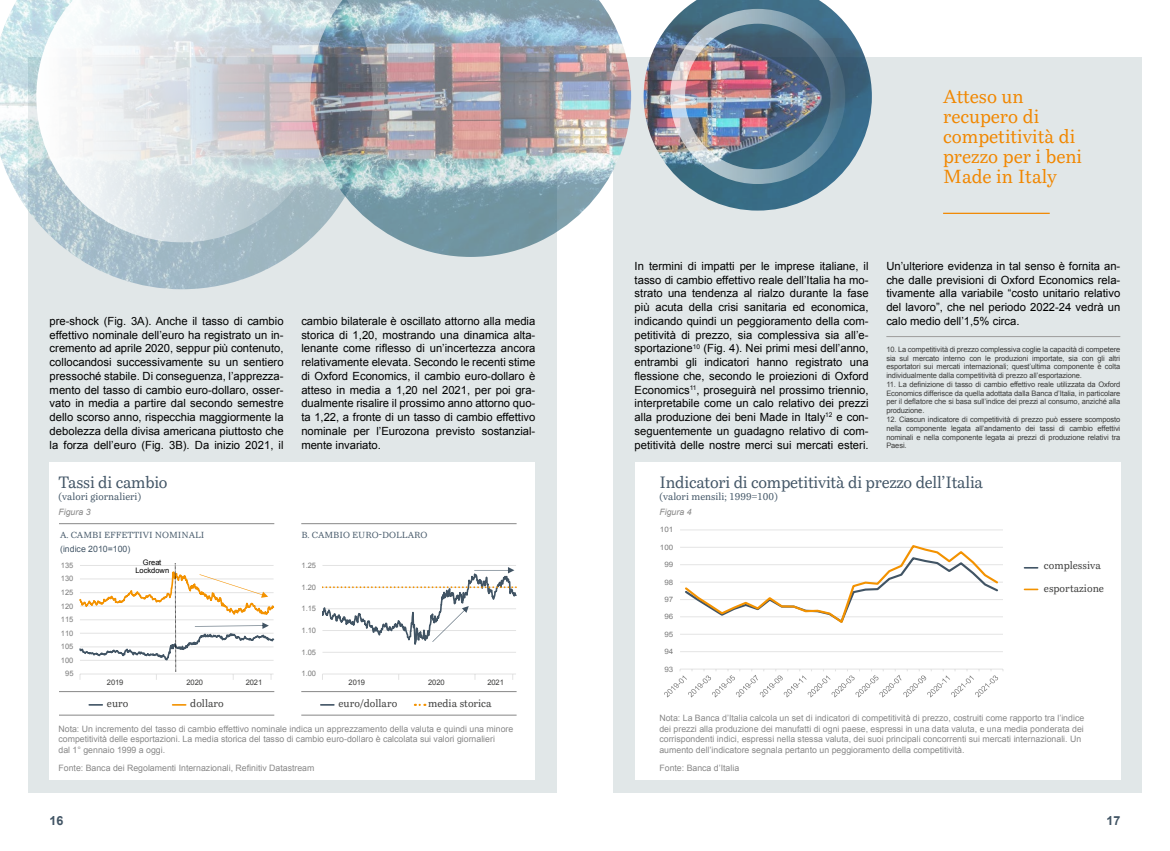
<style>
.page{position:relative;width:1170px;height:851px;background:#fff}
.page>*{position:absolute;margin:0;border:0;box-sizing:border-box;transform-origin:0 0}
.t1{font:18.75px/20px "Bressay";color:#f18700}
.t2{font:16.25px "Bressay";letter-spacing:-.015em;color:#425566}
.t3{font:700 12.5px "Arial";color:#415464}
.t4{font:11.25px/13.8px "Arial";color:#000;text-align:justify}
.t5{font:10.5px "Bressay";color:#3c3c3b}
.t6{font:10px "Bressay";color:#425566}
.t7{font:8.75px/10.6px "Arial";color:#878787}
.t8{font:8.75px "Bressay";color:#425566}
.t9{font:8.75px "Arial";color:#425566}
.t10{font:italic 8.75px "Arial";color:#878787}
.t11{font:7.62px "Arial";letter-spacing:-.01em;color:#3c3c3b}
.t12{font:7.5px/8.8px "Arial";letter-spacing:-.015em;color:#3c3c3b;text-align:justify}
.t13{font:7.5px "Arial";color:#7b7b7b}
.t14{font:7.5px/8.6px "Arial";color:#000;text-align:center}
.t15{font:7.5px "Arial";color:#7b7b7b;scale:1.08 1}
.t16{font:7.38px "Arial";color:#7b7b7b;scale:1.08 1}
</style>
<div class="page">
<div style="left:613px;top:57px;width:528px;height:735px;background:#e1e7e8"></div>
<div style="left:28px;top:57px;width:528px;height:735px;background:#e1e7e8"></div>
<img style="left:0;top:0;width:307px;height:289px">
<img style="left:327px;top:0;width:304px;height:257px">
<img style="left:643px;top:0;width:228px;height:210px">
<svg style="left:36px;top:0;width:291px;height:242px"></svg>
<div style="left:670px;top:9px;width:175px;height:175px;border:15px solid #fff;border-radius:50%"></div>
<hr style="left:943px;top:213px;width:106px;height:1px;background:#f18700">
<div style="left:634px;top:462px;width:486px;height:318px;background:#fff"></div>
<hr style="left:886px;top:336px;width:234px;height:1px;background:#9d9d9c">
<div style="left:50px;top:462px;width:485px;height:318px;background:#fff"></div>
<hr style="left:322px;top:673px;width:194px;height:1px;background:#e3e3e3">
<svg style="left:322px;top:565px;width:195px;height:88px"></svg>
<svg style="left:80px;top:563px;width:194px;height:116px"></svg>
<svg style="left:321px;top:704px;width:13px;height:1px"></svg>
<svg style="left:89px;top:704px;width:13px;height:1px"></svg>
<svg style="left:173px;top:704px;width:13px;height:1px"></svg>
<hr style="left:59px;top:523px;width:215px;height:1px;background:#878787">
<hr style="left:59px;top:714px;width:215px;height:1px;background:#878787">
<hr style="left:59px;top:691px;width:215px;height:1px;background:#878787">
<hr style="left:301px;top:523px;width:215px;height:1px;background:#878787">
<hr style="left:301px;top:714px;width:215px;height:1px;background:#878787">
<hr style="left:301px;top:691px;width:215px;height:1px;background:#878787">
<svg style="left:1024px;top:567px;width:13px;height:1px"></svg>
<svg style="left:1024px;top:588px;width:13px;height:2px"></svg>
<hr style="left:680px;top:529px;width:322px;height:1px;background:#e3e3e3">
<hr style="left:680px;top:547px;width:322px;height:1px;background:#e3e3e3">
<hr style="left:680px;top:564px;width:322px;height:1px;background:#e3e3e3">
<hr style="left:680px;top:581px;width:322px;height:1px;background:#e3e3e3">
<hr style="left:680px;top:599px;width:322px;height:1px;background:#e3e3e3">
<hr style="left:680px;top:616px;width:322px;height:1px;background:#e3e3e3">
<hr style="left:680px;top:633px;width:322px;height:1px;background:#e3e3e3">
<hr style="left:680px;top:651px;width:322px;height:1px;background:#e3e3e3">
<hr style="left:680px;top:668px;width:322px;height:1px;background:#e3e3e3">
<svg style="left:682px;top:545px;width:318px;height:78px"></svg>
<svg style="left:664px;top:669px;width:339px;height:28px"></svg>
<p class="t4" style="left:50px;top:314px;width:235px">pre-shock (Fig. 3A). Anche il tasso di cambio effettivo nominale dell’euro ha registrato un in&shy;cremento ad aprile 2020, seppur più contenuto, collocandosi successivamente su un sentiero pressoché stabile. Di conseguenza, l’apprezza&shy;mento del tasso di cambio euro-dollaro, osser&shy;vato in media a partire dal secondo semestre dello scorso anno, rispecchia maggiormente la debolezza della divisa americana piuttosto che la forza dell’euro (Fig. 3B). Da inizio 2021, il</p>
<p class="t4" style="left:301px;top:314px;width:235px">cambio bilaterale è oscillato attorno alla media storica di 1,20, mostrando una dinamica alta&shy;lenante come riflesso di un’incertezza ancora relativamente elevata. Secondo le recenti stime di Oxford Economics, il cambio euro-dollaro è atteso in media a 1,20 nel 2021, per poi gra&shy;dualmente risalire il prossimo anno attorno quo&shy;ta 1,22, a fronte di un tasso di cambio effettivo nominale per l’Eurozona previsto sostanzial&shy;mente invariato.</p>
<p class="t2" style="left:58px;top:471px;width:111px">Tassi di cambio</p>
<p class="t6" style="left:58px;top:490px;width:84px">(valori giornalieri)</p>
<p class="t10" style="left:58px;top:506px;width:34px">Figura 3</p>
<p class="t8" style="left:60px;top:529px;width:146px">A. CAMBI EFFETTIVI NOMINALI</p>
<p class="t9" style="left:60px;top:543px;width:72px">(indice 2010=100)</p>
<p class="t13" style="left:61px;top:560px;width:14px">135</p>
<p class="t14" style="left:135px;top:557px;width:35px">Great<br>Lockdown</p>
<p class="t13" style="left:61px;top:573px;width:14px">130</p>
<p class="t13" style="left:61px;top:587px;width:14px">125</p>
<p class="t13" style="left:61px;top:601px;width:14px">120</p>
<p class="t13" style="left:61px;top:614px;width:14px">115</p>
<p class="t13" style="left:61px;top:628px;width:14px">110</p>
<p class="t13" style="left:61px;top:641px;width:14px">105</p>
<p class="t13" style="left:61px;top:655px;width:14px">100</p>
<p class="t13" style="left:65px;top:668px;width:10px">95</p>
<p class="t8" style="left:301px;top:529px;width:128px">B. CAMBIO EURO-DOLLARO</p>
<p class="t13" style="left:301px;top:560px;width:16px">1.25</p>
<p class="t13" style="left:301px;top:582px;width:16px">1.20</p>
<p class="t13" style="left:301px;top:603px;width:16px">1.15</p>
<p class="t13" style="left:301px;top:625px;width:16px">1.10</p>
<p class="t13" style="left:301px;top:647px;width:16px">1.05</p>
<p class="t13" style="left:301px;top:668px;width:16px">1.00</p>
<p class="t11" style="left:107px;top:677px;width:18px">2019</p>
<p class="t11" style="left:186px;top:677px;width:18px">2020</p>
<p class="t11" style="left:246px;top:677px;width:18px">2021</p>
<p class="t11" style="left:348px;top:677px;width:18px">2019</p>
<p class="t11" style="left:428px;top:677px;width:18px">2020</p>
<p class="t11" style="left:487px;top:677px;width:18px">2021</p>
<p class="t5" style="left:107px;top:696px;width:23px">euro</p>
<p class="t5" style="left:190px;top:696px;width:35px">dollaro</p>
<p class="t5" style="left:338px;top:696px;width:60px">euro/dollaro</p>
<p class="t5" style="left:428px;top:696px;width:65px">media storica</p>
<p class="t7" style="left:58px;top:723px;width:456px">Nota: Un incremento del tasso di cambio effettivo nominale indica un apprezzamento della valuta e quindi una minore competitività delle esportazioni. La media storica del tasso di cambio euro-dollaro è calcolata sui valori giornalieri<br>dal 1° gennaio 1999 a oggi.</p>
<p class="t7" style="left:58px;top:762px;width:257px">Fonte: Banca dei Regolamenti Internazionali, Refinitiv Datastream</p>
<p class="t1" style="left:943px;top:87px;width:141px">Atteso un recupero di competitività di prezzo per i beni<br>Made in Italy</p>
<p class="t4" style="left:634px;top:259px;width:235px">In termini di impatti per le imprese italiane, il tasso di cambio effettivo reale dell’Italia ha mo&shy;strato una tendenza al rialzo durante la fase più acuta della crisi sanitaria ed economica, indicando quindi un peggioramento della com&shy;petitività di prezzo, sia complessiva sia all’e&shy;sportazione<sup>10</sup> (Fig. 4). Nei primi mesi dell’anno, entrambi gli indicatori hanno registrato una flessione che, secondo le proiezioni di Oxford Economics<sup>11</sup>, proseguirà nel prossimo triennio, interpretabile come un calo relativo dei prezzi alla produzione dei beni Made in Italy<sup>12</sup> e con&shy;seguentemente un guadagno relativo di com&shy;petitività delle nostre merci sui mercati esteri.</p>
<p class="t4" style="left:886px;top:259px;width:235px">Un’ulteriore evidenza in tal senso è fornita an&shy;che dalle previsioni di Oxford Economics rela&shy;tivamente alla variabile “costo unitario relativo del lavoro”, che nel periodo 2022-24 vedrà un calo medio dell’1,5% circa.</p>
<p class="t12" style="left:886px;top:345px;width:235px">10. La competitività di prezzo complessiva coglie la capacità di competere sia sul mercato interno con le produzioni importate, sia con gli altri esportatori sui mercati internazionali; quest’ultima componente è colta individualmente dalla competitività di prezzo all’esportazione.</p>
<p class="t12" style="left:886px;top:380px;width:235px">11. La definizione di tasso di cambio effettivo reale utilizzata da Oxford Economics differisce da quella adottata dalla Banca d’Italia, in particolare per il deflatore che si basa sull’indice dei prezzi al consumo, anziché alla produzione.</p>
<p class="t12" style="left:886px;top:415px;width:235px">12. Ciascun indicatore di competitività di prezzo può essere scomposto nella componente legata all’andamento dei tassi di cambio effettivi nominali e nella componente legata ai prezzi di produzione relativi tra Paesi.</p>
<p class="t2" style="left:659px;top:471px;width:325px">Indicatori di competitività di prezzo dell’Italia</p>
<p class="t6" style="left:659px;top:490px;width:120px">(valori mensili; 1999=100)</p>
<p class="t10" style="left:659px;top:506px;width:34px">Figura 4</p>
<p class="t16" style="left:659px;top:525px;width:14px">101</p>
<p class="t16" style="left:659px;top:542px;width:14px">100</p>
<p class="t16" style="left:664px;top:559px;width:10px">99</p>
<p class="t16" style="left:664px;top:577px;width:10px">98</p>
<p class="t16" style="left:664px;top:594px;width:10px">97</p>
<p class="t16" style="left:664px;top:611px;width:10px">96</p>
<p class="t16" style="left:664px;top:629px;width:10px">95</p>
<p class="t16" style="left:664px;top:646px;width:10px">94</p>
<p class="t15" style="left:664px;top:663px;width:10px">93</p>
<p class="t5" style="left:1043px;top:559px;width:58px">complessiva</p>
<p class="t5" style="left:1043px;top:582px;width:62px">esportazione</p>
<p class="t7" style="left:659px;top:712px;width:426px">Nota: La Banca d’Italia calcola un set di indicatori di competitività di prezzo, costruiti come rapporto tra l’indice dei prezzi alla produzione dei manufatti di ogni paese, espressi in una data valuta, e una media ponderata dei corrispondenti indici, espressi nella stessa valuta, dei suoi principali concorrenti sui mercati internazionali. Un aumento dell’indicatore segnala pertanto un peggioramento della competitività.</p>
<p class="t7" style="left:659px;top:762px;width:81px">Fonte: Banca d’Italia</p>
<p class="t3" style="left:50px;top:811px;width:15px">16</p>
<p class="t3" style="left:1106px;top:811px;width:15px">17</p>
</div>
